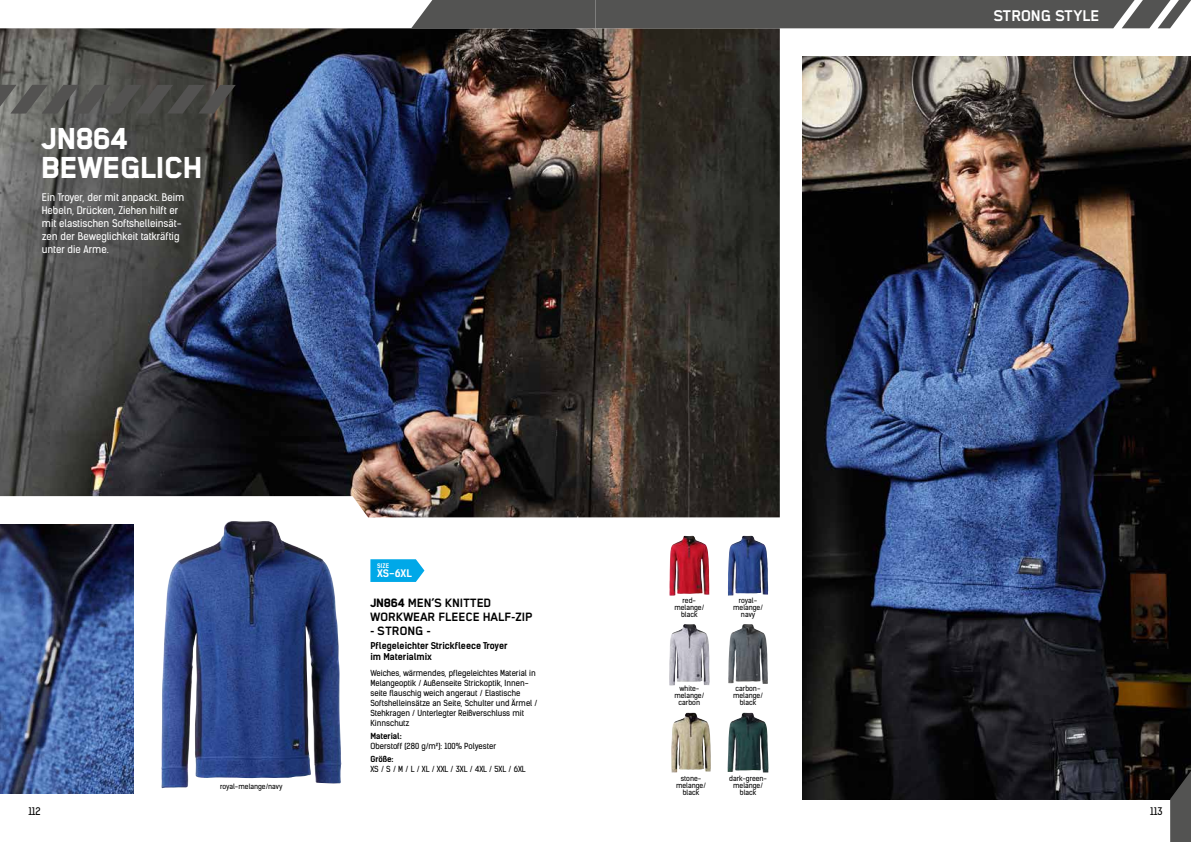
<style>
.page{position:relative;width:1191px;height:842px;background:#fff}
.page>*{position:absolute;margin:0;border:0;box-sizing:border-box;transform-origin:0 0}
.t1{font:800 35.1px/29.2px "Blender Pro";letter-spacing:-.02em;color:#fff}
.t2{font:700 18px "Blender Pro";letter-spacing:-.02em;color:#fff}
.t3{font:700 14px/14px "Blender Pro";letter-spacing:-.02em;color:#000}
.t4{font:10px/13px "Kelson Sans Regular BG";color:#fff}
.t5{font:10px "Kelson Sans Bold BG";color:#fff;scale:1.05 1}
.t6{font:10px "Kelson Sans Regular BG";letter-spacing:-.02em;color:#000}
.t7{font:9px/11px "Kelson Sans Bold BG";color:#000}
.t8{font:8px/10px "Kelson Sans Regular BG";color:#000}
.t9{font:8px "Kelson Sans Bold BG";color:#000}
.t10{font:7px/7px "Kelson Sans Regular BG";color:#000;text-align:center}
.t11{font:6px "Kelson Sans Bold BG";color:#fff}
.s1{font-weight:800}
</style>
<div class="page">
<img style="left:669px;top:536px;width:33px;height:60px">
<img style="left:728px;top:536px;width:33px;height:60px">
<img style="left:671px;top:713px;width:33px;height:59px">
<img style="left:728px;top:624px;width:16px;height:59px">
<img style="left:669px;top:624px;width:26px;height:61px">
<img style="left:727px;top:713px;width:41px;height:59px">
<img style="left:0;top:28px;width:780px;height:489px">
<img style="left:802px;top:57px;width:389px;height:742px">
<img style="left:161px;top:524px;width:150px;height:264px">
<img style="left:0;top:524px;width:133px;height:269px">
<svg style="left:0;top:85px;width:236px;height:29px"></svg>
<svg style="left:370px;top:559px;width:54px;height:23px"></svg>
<svg style="left:1170px;top:759px;width:21px;height:83px"></svg>
<div style="left:411px;top:0;width:780px;height:28px;background:#535352"></div>
<h1 class="t1" style="left:42px;top:123px;width:163px">JN864<br>BEWEGLICH</h1>
<p class="t4" style="left:42px;top:191px;width:144px">Ein Troyer, der mit anpackt. Beim<br>Hebeln, Drücken, Ziehen hilft er mit elastischen Softshelleinsät&shy;zen der Beweglichkeit tatkräftig unter die Arme.</p>
<p class="t10" style="left:220px;top:783px;width:64px">royal-melange/navy</p>
<p class="t11" style="left:377px;top:562px;width:14px">SIZE</p>
<p class="t5" style="left:377px;top:567px;width:35px">XS-6XL</p>
<h3 class="t3" style="left:370px;top:596px;width:164px"><span class="s1">JN864</span> MEN‘S KNITTED<br>WORKWEAR FLEECE HALF-ZIP</h3>
<h3 class="t3" style="left:370px;top:624px;width:62px">- STRONG -</h3>
<p class="t7" style="left:370px;top:640px;width:139px">Pflegeleichter Strickfleece Troyer im Materialmix</p>
<p class="t8" style="left:370px;top:668px;width:169px">Weiches, wärmendes, pflegeleichtes Material in Melangeoptik / Außenseite Strickoptik, Innen&shy;seite flauschig weich angeraut / Elastische Softshelleinsätze an Seite, Schulter und Ärmel / Stehkragen / Unterlegter Reißverschluss mit Kinnschutz</p>
<p class="t9" style="left:370px;top:731px;width:33px">Material:</p>
<p class="t8" style="left:370px;top:741px;width:127px">Oberstoff (280 g/m²): 100% Polyester</p>
<p class="t9" style="left:370px;top:754px;width:25px">Größe:</p>
<p class="t8" style="left:370px;top:763px;width:157px">XS / S / M / L / XL / XXL / 3XL / 4XL / 5XL / 6XL</p>
<p class="t10" style="left:674px;top:597px;width:31px">red&shy;melange/ black</p>
<p class="t10" style="left:733px;top:597px;width:31px">royal&shy;melange/ navy</p>
<p class="t10" style="left:674px;top:685px;width:31px">white&shy;melange/ carbon</p>
<p class="t10" style="left:733px;top:685px;width:31px">carbon&shy;melange/ black</p>
<p class="t10" style="left:676px;top:775px;width:31px">stone&shy;melange/ black</p>
<p class="t10" style="left:729px;top:775px;width:40px">dark-green&shy;melange/ black</p>
<h2 class="t2" style="left:993px;top:6px;width:108px">STRONG STYLE</h2>
<p class="t6" style="left:28px;top:805px;width:14px">112</p>
<p class="t6" style="left:1150px;top:805px;width:14px">113</p>
</div>
